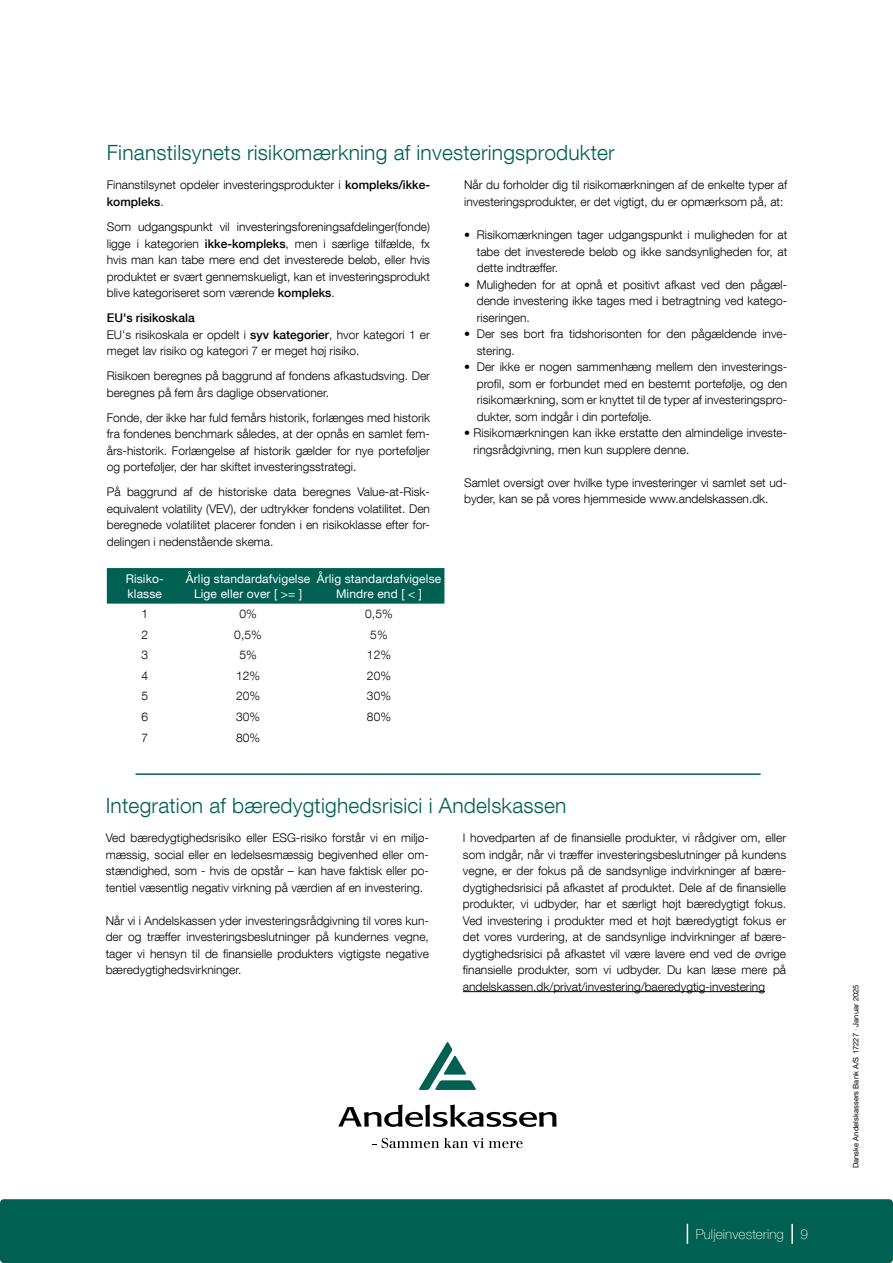
<style>
.page{position:relative;width:893px;height:1263px;background:#fff}
.page>*{position:absolute;margin:0;border:0;box-sizing:border-box;transform-origin:0 0}
.t1{font:300 21px "Helvetica Neue LT Com";letter-spacing:.01em;color:#006051}
.t2{font:100 13.5px "Helvetica Neue LT Com";letter-spacing:.01em;color:#fff}
.t3{font:300 12px/16.5px "Helvetica Neue LT Com";color:#000;text-align:justify}
.t4{font:12px/15px "Helvetica Neue LT Com";letter-spacing:.01em;color:#fff;text-align:center}
.t5{font:7.5px "Helvetica Neue LT Com";letter-spacing:.01em;color:#000}
.s1{font-weight:500}
.s2{font-weight:100}
</style>
<div class="page">
<div style="left:0;top:1199px;width:893px;height:64px;background:#006051;border-radius:4px"></div>
<svg style="left:687px;top:1224px;width:1px;height:20px"></svg>
<hr style="left:791px;top:1224px;width:2px;height:20px;background:#fff">
<svg style="left:338px;top:1104px;width:219px;height:23px"></svg>
<svg style="left:419px;top:1042px;width:57px;height:48px"></svg>
<svg style="left:382px;top:1138px;width:141px;height:10px"></svg>
<div style="left:107px;top:568px;width:337px;height:36px;background:#006051"></div>
<hr style="left:463px;top:991px;width:302px;height:1px;background:#000">
<hr style="left:136px;top:773px;width:625px;height:2px;background:#006051">
<h1 class="t1" style="left:107px;top:139px;width:509px">Finanstilsynets risikomærkning af investeringsprodukter</h1>
<p class="t3" style="left:107px;top:177px;width:325px">Finanstilsynet opdeler investeringsprodukter i <span class="s1">kompleks/ikke&shy;kompleks</span>.</p>
<p class="t3" style="left:107px;top:218px;width:325px">Som udgangspunkt vil investeringsforeningsafdelinger(fonde) ligge i kategorien <span class="s1">ikke-kompleks</span>, men i særlige tilfælde, fx hvis man kan tabe mere end det investerede beløb, eller hvis produktet er svært gennemskueligt, kan et investeringsprodukt blive kategoriseret som værende <span class="s1">kompleks</span>.</p>
<p class="t3" style="left:107px;top:309px;width:325px;text-align:left"><span class="s1">EU's risikoskala<br></span>EU's risikoskala er opdelt i <span class="s1">syv kategorier</span>, hvor kategori 1 er meget lav risiko og kategori 7 er meget høj risiko.</p>
<p class="t3" style="left:107px;top:367px;width:325px">Risikoen beregnes på baggrund af fondens afkastudsving. Der beregnes på fem års daglige observationer.</p>
<p class="t3" style="left:107px;top:409px;width:325px">Fonde, der ikke har fuld femårs historik, forlænges med historik fra fondenes benchmark således, at der opnås en samlet fem&shy;års-historik. Forlængelse af historik gælder for nye porteføljer og porteføljer, der har skiftet investeringsstrategi.</p>
<p class="t3" style="left:107px;top:483px;width:325px">På baggrund af de historiske data beregnes Value-at-Risk&shy;equivalent volatility (VEV), der udtrykker fondens volatilitet. Den beregnede volatilitet placerer fonden i en risikoklasse efter for&shy;delingen i nedenstående skema.</p>
<p class="t4" style="left:126px;top:570px;width:40px;text-align:left">Risiko&shy;klasse</p>
<p class="t4" style="left:186px;top:570px;width:126px">Årlig standardafvigelse<br>Lige eller over [ &gt;= ]</p>
<p class="t4" style="left:317px;top:570px;width:126px">Årlig standardafvigelse<br>Mindre end [ &lt; ]</p>
<p class="t3" style="left:141px;top:605px;width:8px">1</p>
<p class="t3" style="left:239px;top:605px;width:19px">0%</p>
<p class="t3" style="left:365px;top:605px;width:29px">0,5%</p>
<p class="t3" style="left:141px;top:626px;width:8px">2</p>
<p class="t3" style="left:234px;top:626px;width:29px">0,5%</p>
<p class="t3" style="left:370px;top:626px;width:19px">5%</p>
<p class="t3" style="left:141px;top:646px;width:8px">3</p>
<p class="t3" style="left:239px;top:646px;width:19px">5%</p>
<p class="t3" style="left:367px;top:646px;width:26px">12%</p>
<p class="t3" style="left:141px;top:667px;width:8px">4</p>
<p class="t3" style="left:236px;top:667px;width:26px">12%</p>
<p class="t3" style="left:367px;top:667px;width:26px">20%</p>
<p class="t3" style="left:141px;top:688px;width:8px">5</p>
<p class="t3" style="left:236px;top:688px;width:26px">20%</p>
<p class="t3" style="left:367px;top:688px;width:26px">30%</p>
<p class="t3" style="left:141px;top:708px;width:8px">6</p>
<p class="t3" style="left:236px;top:708px;width:26px">30%</p>
<p class="t3" style="left:367px;top:708px;width:26px">80%</p>
<p class="t3" style="left:141px;top:729px;width:8px">7</p>
<p class="t3" style="left:236px;top:729px;width:26px">80%</p>
<p class="t3" style="left:464px;top:177px;width:325px">Når du forholder dig til risikomærkningen af de enkelte typer af investeringsprodukter, er det vigtigt, du er opmærksom på, at:</p>
<p class="t3" style="left:477px;top:226px;width:312px;text-indent:-13px">• Risikomærkningen tager udgangspunkt i muligheden for at tabe det investerede beløb og ikke sandsynligheden for, at dette indtræffer.</p>
<p class="t3" style="left:477px;top:276px;width:312px;text-indent:-13px">• Muligheden for at opnå et positivt afkast ved den pågæl&shy;dende investering ikke tages med i betragtning ved katego&shy;riseringen.</p>
<p class="t3" style="left:477px;top:325px;width:312px;text-indent:-13px">• Der ses bort fra tidshorisonten for den pågældende inve&shy;stering.</p>
<p class="t3" style="left:477px;top:358px;width:312px;text-indent:-13px">• Der ikke er nogen sammenhæng mellem den investerings&shy;profil, som er forbundet med en bestemt portefølje, og den risikomærkning, som er knyttet til de typer af investeringspro&shy;dukter, som indgår i din portefølje.</p>
<p class="t3" style="left:473px;top:424px;width:315px;text-indent:-9px">• Risikomærkningen kan ikke erstatte den almindelige investe&shy;ringsrådgivning, men kun supplere denne.</p>
<p class="t3" style="left:464px;top:474px;width:325px">Samlet oversigt over hvilke type investeringer vi samlet set ud&shy;byder, kan se på vores hjemmeside www.andelskassen.dk.</p>
<h1 class="t1" style="left:106px;top:792px;width:462px">Integration af bæredygtighedsrisici i Andelskassen</h1>
<p class="t3" style="left:106px;top:829px;width:325px">Ved bæredygtighedsrisiko eller ESG-risiko forstår vi en miljø&shy;mæssig, social eller en ledelsesmæssig begivenhed eller om&shy;stændighed, som - hvis de opstår – kan have faktisk eller po&shy;tentiel væsentlig negativ virkning på værdien af en investering.</p>
<p class="t3" style="left:106px;top:912px;width:325px">Når vi i Andelskassen yder investeringsrådgivning til vores kun&shy;der og træffer investeringsbeslutninger på kundernes vegne, tager vi hensyn til de finansielle produkters vigtigste negative bæredygtighedsvirkninger.</p>
<p class="t3" style="left:463px;top:829px;width:325px">I hovedparten af de finansielle produkter, vi rådgiver om, eller som indgår, når vi træffer investeringsbeslutninger på kundens vegne, er der fokus på de sandsynlige indvirkninger af bære&shy;dygtighedsrisici på afkastet af produktet. Dele af de finansielle produkter, vi udbyder, har et særligt højt bæredygtigt fokus.<br>Ved investering i produkter med et højt bæredygtigt fokus er det vores vurdering, at de sandsynlige indvirkninger af bære&shy;dygtighedsrisici på afkastet vil være lavere end ved de øvrige finansielle produkter, som vi udbyder. Du kan læse mere på andelskassen.dk/privat/investering/baeredygtig-investering</p>
<p class="t2" style="left:696px;top:1226px;width:114px">Puljeinvestering 9</p>
<p class="t5" style="left:851px;top:1168px;width:185px;rotate:-90deg">Danske Andelskassers Bank A/S 17227 <span class="s2">·</span> Januar 2025</p>
</div>
